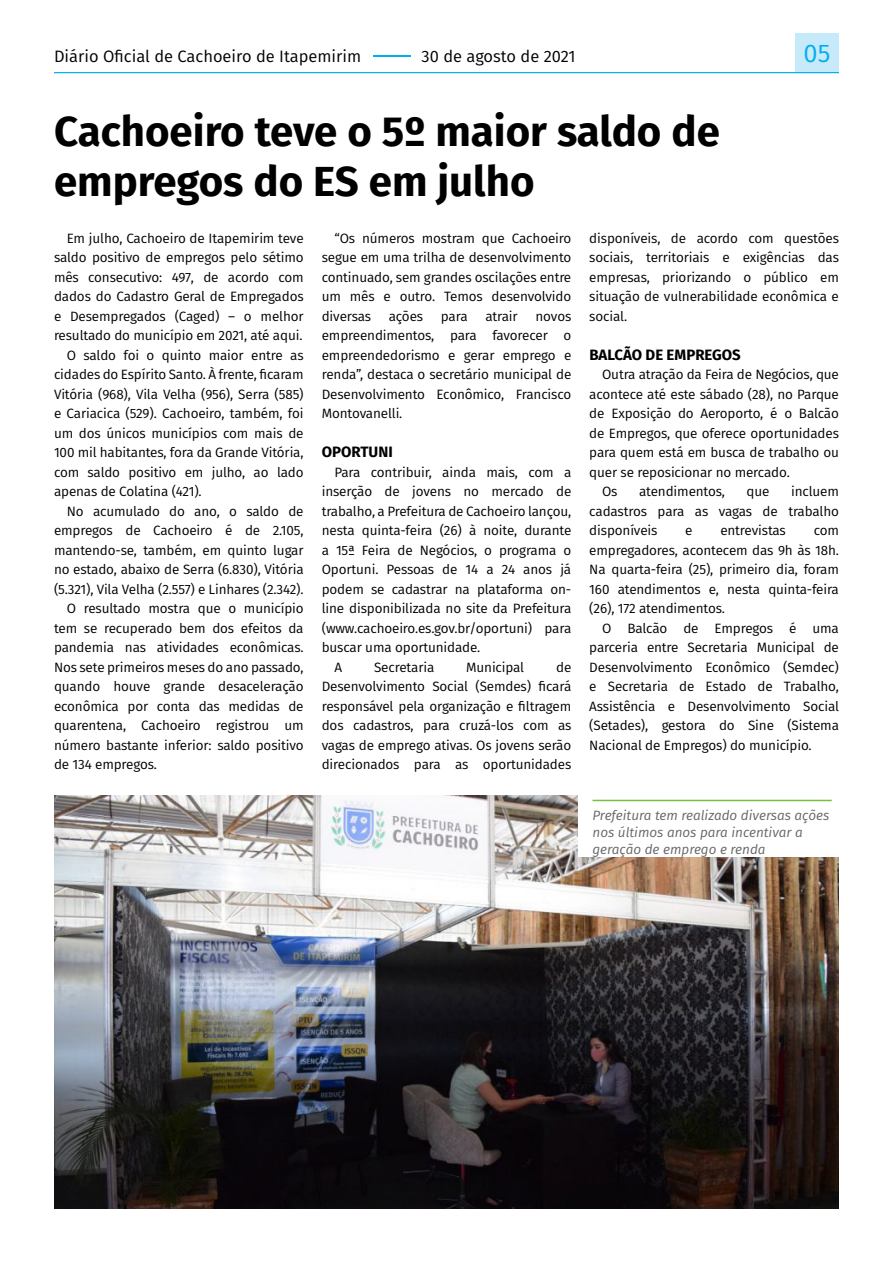
<style>
.page{position:relative;width:893px;height:1263px;background:#fff}
.page>*{position:absolute;margin:0;border:0;box-sizing:border-box;transform-origin:0 0}
.t1{font:700 42px/50.4px "Fira Sans";color:#000}
.t2{font:25.5px "Fira Sans";color:#00aeef}
.t3{font:16.5px "Fira Sans";color:#000}
.t4{font:700 15px "Fira Sans";color:#000}
.t5{font:13.5px/19.5px "Fira Sans";letter-spacing:-.01em;color:#000;text-align:justify}
.t6{font:italic 13.5px/16.6px "Fira Sans";color:#666668}
.s1{color:#00aeef}
</style>
<div class="page">
<div style="left:795px;top:33px;width:44px;height:40px;background:#c7eafb"></div>
<hr style="left:54px;top:72px;width:785px;height:1px;background:#00aeef">
<img style="left:54px;top:795px;width:785px;height:414px">
<div style="left:578px;top:786px;width:266px;height:71px;background:#fff"></div>
<hr style="left:592px;top:800px;width:240px;height:1px;background:#75c044">
<p class="t3" style="left:54px;top:43px;width:523px">Diário Oficial de Cachoeiro de Itapemirim <span class="s1">–</span>30 de agosto de 2021</p>
<h2 class="t2" style="left:804px;top:34px;width:28px">05</h2>
<h1 class="t1" style="left:54px;top:103px;width:667px">Cachoeiro teve o 5º maior saldo de empregos do ES em julho</h1>
<p class="t5" style="left:67px;top:228px;width:238px">Em julho, Cachoeiro de Itapemirim teve</p>
<p class="t5" style="left:54px;top:248px;width:251px">saldo positivo de empregos pelo sétimo</p>
<p class="t5" style="left:54px;top:267px;width:251px">mês consecutivo: 497, de acordo com</p>
<p class="t5" style="left:54px;top:287px;width:251px">dados do Cadastro Geral de Empregados</p>
<p class="t5" style="left:54px;top:306px;width:251px">e Desempregados (Caged) – o melhor</p>
<p class="t5" style="left:54px;top:326px;width:250px">resultado do município em 2021, até aqui.</p>
<p class="t5" style="left:67px;top:345px;width:238px">O saldo foi o quinto maior entre as</p>
<p class="t5" style="left:54px;top:364px;width:251px">cidades do Espírito Santo. À frente, ficaram</p>
<p class="t5" style="left:54px;top:384px;width:251px">Vitória (968), Vila Velha (956), Serra (585)</p>
<p class="t5" style="left:54px;top:403px;width:251px">e Cariacica (529). Cachoeiro, também, foi</p>
<p class="t5" style="left:54px;top:423px;width:251px">um dos únicos municípios com mais de</p>
<p class="t5" style="left:54px;top:442px;width:251px">100 mil habitantes, fora da Grande Vitória,</p>
<p class="t5" style="left:54px;top:462px;width:251px">com saldo positivo em julho, ao lado</p>
<p class="t5" style="left:54px;top:481px;width:149px">apenas de Colatina (421).</p>
<p class="t5" style="left:67px;top:501px;width:238px">No acumulado do ano, o saldo de</p>
<p class="t5" style="left:54px;top:520px;width:251px">empregos de Cachoeiro é de 2.105,</p>
<p class="t5" style="left:54px;top:540px;width:251px">mantendo-se, também, em quinto lugar</p>
<p class="t5" style="left:54px;top:559px;width:251px">no estado, abaixo de Serra (6.830), Vitória</p>
<p class="t5" style="left:54px;top:579px;width:251px">(5.321), Vila Velha (2.557) e Linhares (2.342).</p>
<p class="t5" style="left:67px;top:598px;width:238px">O resultado mostra que o município</p>
<p class="t5" style="left:54px;top:618px;width:251px">tem se recuperado bem dos efeitos da</p>
<p class="t5" style="left:54px;top:637px;width:251px">pandemia nas atividades econômicas.</p>
<p class="t5" style="left:54px;top:657px;width:251px">Nos sete primeiros meses do ano passado,</p>
<p class="t5" style="left:54px;top:676px;width:251px">quando houve grande desaceleração</p>
<p class="t5" style="left:54px;top:696px;width:251px">econômica por conta das medidas de</p>
<p class="t5" style="left:54px;top:715px;width:251px">quarentena, Cachoeiro registrou um</p>
<p class="t5" style="left:54px;top:735px;width:251px">número bastante inferior: saldo positivo</p>
<p class="t5" style="left:54px;top:754px;width:105px">de 134 empregos.</p>
<p class="t5" style="left:322px;top:228px;width:251px;text-indent:13px">“Os números mostram que Cachoeiro segue em uma trilha de desenvolvimento continuado, sem grandes oscilações entre um mês e outro. Temos desenvolvido diversas</p>
<p class="t5" style="left:589px;top:228px;width:251px">disponíveis, de acordo com questões sociais, territoriais e exigências das empresas, priorizando o público em situação de vulnerabilidade econômica e social.</p>
<p class="t4" style="left:589px;top:342px;width:153px">BALCÃO DE EMPREGOS</p>
<p class="t5" style="left:602px;top:365px;width:238px">Outra atração da Feira de Negócios, que</p>
<p class="t5" style="left:589px;top:384px;width:251px">acontece até este sábado (28), no Parque</p>
<p class="t5" style="left:589px;top:404px;width:251px">de Exposição do Aeroporto, é o Balcão</p>
<p class="t5" style="left:589px;top:423px;width:251px">de Empregos, que oferece oportunidades</p>
<p class="t5" style="left:589px;top:443px;width:251px">para quem está em busca de trabalho ou</p>
<p class="t5" style="left:589px;top:462px;width:202px">quer se reposicionar no mercado.</p>
<p class="t5" style="left:602px;top:481px;width:17px">Os</p>
<p class="t5" style="left:639px;top:481px;width:88px">atendimentos,</p>
<p class="t5" style="left:747px;top:481px;width:24px">que</p>
<p class="t5" style="left:389px;top:306px;width:36px">ações</p>
<p class="t5" style="left:441px;top:306px;width:28px">para</p>
<p class="t5" style="left:485px;top:306px;width:34px">atrair</p>
<p class="t5" style="left:322px;top:306px;width:251px;text-indent:214px">novos empreendimentos, para favorecer o empreendedorismo e gerar emprego e renda”, destaca o secretário municipal de Desenvolvimento Econômico, Francisco Montovanelli.</p>
<p class="t4" style="left:322px;top:439px;width:72px">OPORTUNI</p>
<p class="t5" style="left:334px;top:462px;width:238px">Para contribuir, ainda mais, com a</p>
<p class="t5" style="left:322px;top:482px;width:251px">inserção de jovens no mercado de</p>
<p class="t5" style="left:322px;top:501px;width:251px">trabalho, a Prefeitura de Cachoeiro lançou,</p>
<p class="t5" style="left:322px;top:521px;width:251px">nesta quinta-feira (26) à noite, durante</p>
<p class="t5" style="left:322px;top:540px;width:251px">a 15ª Feira de Negócios, o programa o</p>
<p class="t5" style="left:322px;top:560px;width:251px">Oportuni. Pessoas de 14 a 24 anos já</p>
<p class="t5" style="left:322px;top:579px;width:251px">podem se cadastrar na plataforma on-</p>
<p class="t5" style="left:322px;top:598px;width:251px">line disponibilizada no site da Prefeitura</p>
<p class="t5" style="left:322px;top:618px;width:251px">(www.cachoeiro.es.gov.br/oportuni) para</p>
<p class="t5" style="left:322px;top:637px;width:160px">buscar uma oportunidade.</p>
<p class="t5" style="left:334px;top:657px;width:9px">A</p>
<p class="t5" style="left:374px;top:657px;width:62px">Secretaria</p>
<p class="t5" style="left:466px;top:657px;width:60px">Municipal</p>
<p class="t5" style="left:589px;top:481px;width:251px;text-indent:202px">incluem cadastros para as vagas de trabalho disponíveis</p>
<p class="t5" style="left:685px;top:520px;width:9px">e</p>
<p class="t5" style="left:720px;top:520px;width:67px">entrevistas</p>
<p class="t5" style="left:589px;top:520px;width:251px;text-indent:224px">com empregadores, acontecem das 9h às 18h.<br>Na quarta-feira (25), primeiro dia, foram 160 atendimentos e, nesta quinta-feira (26), 172 atendimentos.</p>
<p class="t5" style="left:589px;top:618px;width:251px;text-indent:13px">O Balcão de Empregos é uma parceria entre Secretaria Municipal de Desenvolvimento Econômico (Semdec) e Secretaria de Estado de Trabalho, Assistência e Desenvolvimento Social (Setades), gestora do Sine (Sistema Nacional de Empregos) do município.</p>
<p class="t5" style="left:322px;top:657px;width:251px;text-indent:234px">de Desenvolvimento Social (Semdes) ficará responsável pela organização e filtragem dos cadastros, para cruzá-los com as vagas de emprego ativas. Os jovens serão direcionados para as oportunidades</p>
<p class="t6" style="left:592px;top:807px;width:238px">Prefeitura tem realizado diversas ações nos últimos anos para incentivar a geração de emprego e renda</p>
</div>
